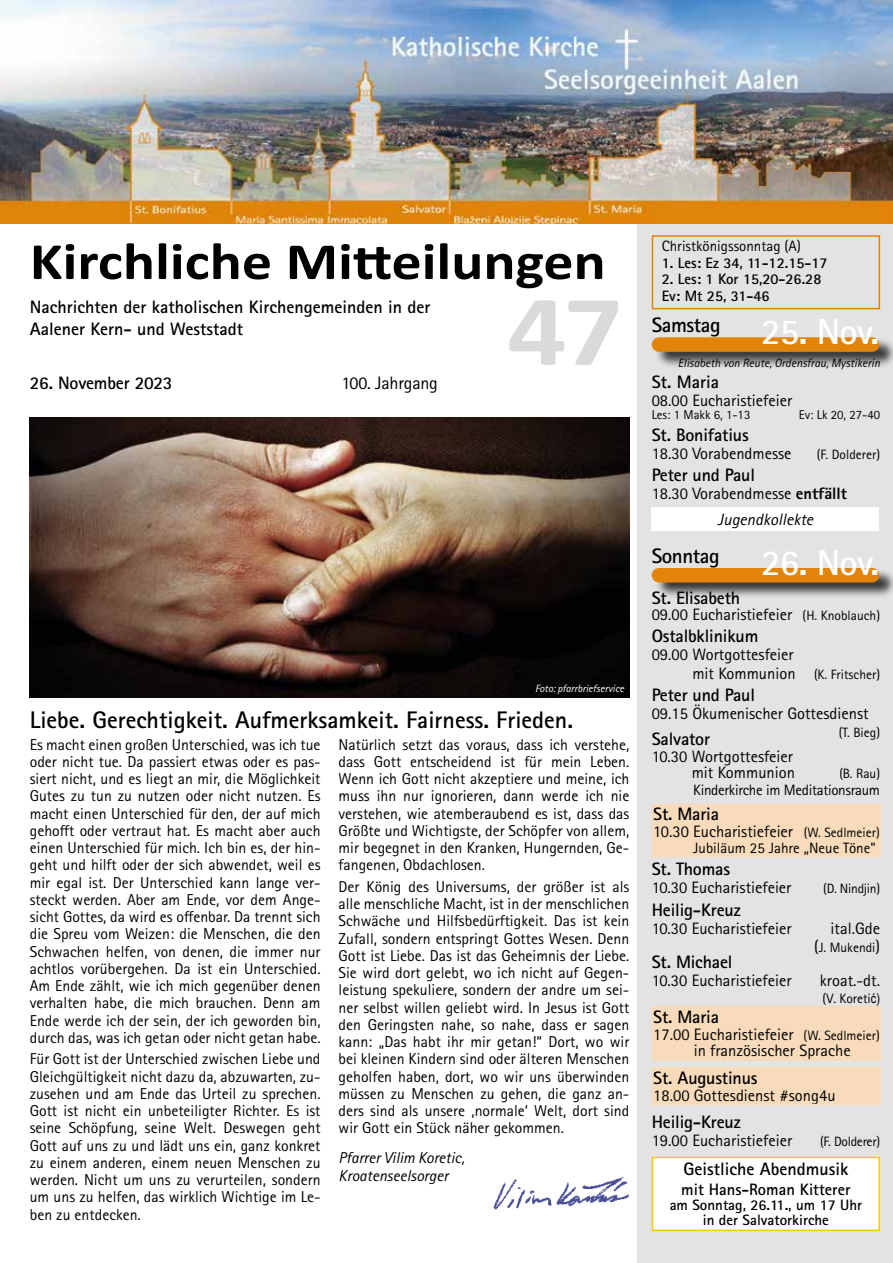
<style>
.page{position:relative;width:893px;height:1263px;background:#fff}
.page>*{position:absolute;margin:0;border:0;box-sizing:border-box;transform-origin:0 0}
.t1{font:700 101.4px "Calibri";color:#dadada;scale:1.15 1}
.t2{font:700 52.5px "Calibri";color:#000;scale:1.14 1}
.t3{font:700 24px "Rotis Sans Serif Std";color:#000}
.t4{font:700 21px "Rotis Sans Serif Std";letter-spacing:-.02em;color:#000}
.t5{font:700 18px/21.6px "Rotis Sans Serif Std";letter-spacing:-.01em;color:#000}
.t6{font:18px "Rotis Sans Serif Std";letter-spacing:-.01em;color:#000}
.t7{font:16.5px/16.5px "Rotis Sans Serif Std";color:#000}
.t8{font:700 16.5px "Rotis Sans Serif Std";color:#000}
.t9{font:15.75px/17.2px "Rotis Sans Serif Std";color:#000;text-align:justify}
.t10{font:italic 15.75px/17.2px "Rotis Sans Serif Std";color:#000}
.t11{font:700 15px/16.5px "Rotis Sans Serif Std";color:#000}
.t12{font:15px "Rotis Sans Serif Std";color:#000}
.t13{font:15px "Rotis Sans Serif Std";letter-spacing:-.02em;color:#000}
.t14{font:13.5px "Rotis Sans Serif Std";color:#000}
.t15{font:13.5px "Rotis Sans Serif Std";letter-spacing:-.02em;color:#000}
.t16{font:12.75px "Rotis Sans Serif Std";color:#000}
.t17{font:italic 12px "Rotis Sans Serif Std";color:#000}
.t18{font:italic 10.5px "Rotis Sans Serif Std";color:#fff}
.s1{font-size:36.3px;color:#fff}
.s2{font-weight:800}
.s3{font-style:italic}
.s4{font-size:13.5px}
.s5{font-size:16.5px}
.s6{font-family:"Arial Narrow"}
</style>
<div class="page">
<div style="left:638px;top:0;width:255px;height:1263px;background:#e3e3e3"></div>
<div style="left:654px;top:338px;width:239px;height:30px;background:#000;opacity:.75"></div>
<div style="left:652px;top:337px;width:227px;height:15px;background:#e18409;border-radius:7px"></div>
<div style="left:652px;top:507px;width:227px;height:24px;background:#fff"></div>
<div style="left:654px;top:568px;width:239px;height:31px;background:#000;opacity:.75"></div>
<div style="left:652px;top:568px;width:227px;height:14px;background:#e18409;border-radius:7px"></div>
<div style="left:652px;top:804px;width:229px;height:52px;background:#f8dbbb"></div>
<div style="left:652px;top:804px;width:229px;height:53px;border:2px solid #f8dbbb"></div>
<div style="left:652px;top:1007px;width:229px;height:53px;background:#f8dbbb"></div>
<div style="left:652px;top:1006px;width:229px;height:55px;border:2px solid #f8dbbb"></div>
<div style="left:652px;top:1067px;width:229px;height:37px;background:#f8dbbb"></div>
<div style="left:652px;top:1067px;width:229px;height:38px;border:2px solid #f8dbbb"></div>
<div style="left:652px;top:235px;width:228px;height:74px;border:2px solid #e18409"></div>
<div style="left:652px;top:1157px;width:227px;height:73px;background:#fff"></div>
<div style="left:652px;top:1157px;width:228px;height:74px;border:2px solid #fec700"></div>
<img style="left:494px;top:1177px;width:135px;height:32px">
<img style="left:30px;top:417px;width:599px;height:281px">
<img style="left:0;top:0;width:893px;height:224px">
<p class="t12" style="left:662px;top:237px;width:141px">Christkönigssonntag (A)</p>
<p class="t11" style="left:662px;top:254px;width:167px">1. Les: Ez 34, 11-12.15-17</p>
<p class="t11" style="left:662px;top:271px;width:161px">2. Les: 1 Kor 15,20-26.28<br>Ev: Mt 25, 31-46</p>
<h2 class="t2" style="left:30px;top:224px;width:507px">Kirchliche Mitteilungen</h2>
<p class="t5" style="left:30px;top:296px;width:402px">Nachrichten der katholischen Kirchengemeinden in der<br>Aalener Kern- und Weststadt</p>
<h1 class="t1" style="left:507px;top:259px;width:102px">47</h1>
<h3 class="t4" style="left:652px;top:312px;width:229px">Samstag <span class="s1">25. Nov.</span></h3>
<p class="t17" style="left:678px;top:356px;width:204px">Elisabeth von Reute, Ordensfrau, Mystikerin</p>
<p class="t5" style="left:652px;top:371px;width:69px">St. Maria</p>
<p class="t7" style="left:652px;top:392px;width:142px">08.00 Eucharistiefeier</p>
<p class="t16" style="left:652px;top:407px;width:100px">Les: 1 Makk 6, 1-13</p>
<p class="t16" style="left:799px;top:407px;width:83px">Ev: Lk 20, 27-40</p>
<p class="t5" style="left:652px;top:424px;width:99px">St. Bonifatius</p>
<p class="t7" style="left:652px;top:446px;width:141px">18.30 Vorabendmesse</p>
<p class="t14" style="left:817px;top:447px;width:65px">(F. Dolderer)</p>
<p class="t5" style="left:652px;top:464px;width:105px">Peter und Paul</p>
<p class="t7" style="left:718px;top:481px;width:131px;line-height:25.3px;text-indent:-66px">18.30 Vorabendmesse <span class="s2">entfällt<br></span><span class="s3">Jugendkollekte</span></p>
<h3 class="t4" style="left:652px;top:542px;width:229px">Sonntag <span class="s1">26. Nov.</span></h3>
<p class="t5" style="left:652px;top:587px;width:90px">St. Elisabeth</p>
<p class="t7" style="left:652px;top:606px;width:230px">09.00 Eucharistiefeier <span class="s4">(H. Knoblauch)</span></p>
<p class="t5" style="left:652px;top:625px;width:108px">Ostalbklinikum</p>
<p class="t7" style="left:652px;top:647px;width:144px">09.00 Wortgottesfeier</p>
<p class="t14" style="left:692px;top:666px;width:189px"><span class="s5">mit Kommunion</span> (K. Fritscher)</p>
<p class="t5" style="left:652px;top:683px;width:105px">Peter und Paul</p>
<p class="t7" style="left:652px;top:705px;width:218px">09.15 Ökumenischer Gottesdienst</p>
<p class="t14" style="left:839px;top:724px;width:43px">(T. Bieg)</p>
<p class="t5" style="left:30px;top:372px;width:144px">26. November 2023</p>
<p class="t6" style="left:341px;top:372px;width:98px">100. Jahrgang</p>
<p class="t18" style="left:535px;top:682px;width:91px">Foto: pfarrbriefservice</p>
<h3 class="t3" style="left:30px;top:705px;width:545px">Liebe. Gerechtigkeit. Aufmerksamkeit. Fairness. Frieden.</h3>
<p class="t9" style="left:30px;top:736px;width:292px">Es macht einen großen Unterschied, was ich tue oder nicht tue. Da passiert etwas oder es pas&shy;siert nicht, und es liegt an mir, die Möglichkeit Gutes zu tun zu nutzen oder nicht nutzen. Es macht einen Unterschied für den, der auf mich gehofft oder vertraut hat. Es macht aber auch einen Unterschied für mich. Ich bin es, der hin&shy;geht und hilft oder der sich abwendet, weil es mir egal ist. Der Unterschied kann lange ver&shy;steckt werden. Aber am Ende, vor dem Ange&shy;sicht Gottes, da wird es offenbar. Da trennt sich die Spreu vom Weizen: die Menschen, die den Schwachen helfen, von denen, die immer nur achtlos vorübergehen. Da ist ein Unterschied.<br>Am Ende zählt, wie ich mich gegenüber denen verhalten habe, die mich brauchen. Denn am Ende werde ich der sein, der ich geworden bin, durch das, was ich getan oder nicht getan habe.</p>
<p class="t9" style="left:30px;top:1050px;width:292px">Für Gott ist der Unterschied zwischen Liebe und Gleichgültigkeit nicht dazu da, abzuwarten, zu&shy;zusehen und am Ende das Urteil zu sprechen.<br>Gott ist nicht ein unbeteiligter Richter. Es ist seine Schöpfung, seine Welt. Deswegen geht Gott auf uns zu und lädt uns ein, ganz konkret zu einem anderen, einem neuen Menschen zu werden. Nicht um uns zu verurteilen, sondern um uns zu helfen, das wirklich Wichtige im Le&shy;ben zu entdecken.</p>
<p class="t5" style="left:652px;top:728px;width:60px">Salvator</p>
<p class="t7" style="left:652px;top:748px;width:145px;text-align:right">10.30 Wortgottesfeier mit Kommunion</p>
<p class="t9" style="left:339px;top:736px;width:292px">Natürlich setzt das voraus, dass ich verstehe, dass Gott entscheidend ist für mein Leben.<br>Wenn ich Gott nicht akzeptiere und meine, ich muss ihn nur ignorieren, dann werde ich nie verstehen, wie atemberaubend es ist, dass das Größte und Wichtigste, der Schöpfer von allem, mir begegnet in den Kranken, Hungernden, Ge&shy;fangenen, Obdachlosen.</p>
<p class="t9" style="left:339px;top:878px;width:292px">Der König des Universums, der größer ist als alle menschliche Macht, ist in der menschlichen Schwäche und Hilfsbedürftigkeit. Das ist kein Zufall, sondern entspringt Gottes Wesen. Denn Gott ist Liebe. Das ist das Geheimnis der Liebe.<br>Sie wird dort gelebt, wo ich nicht auf Gegen&shy;leistung spekuliere, sondern der andre um sei&shy;ner selbst willen geliebt wird. In Jesus ist Gott den Geringsten nahe, so nahe, dass er sagen kann: „Das habt ihr mir getan!“ Dort, wo wir bei kleinen Kindern sind oder älteren Menschen geholfen haben, dort, wo wir uns überwinden müssen zu Menschen zu gehen, die ganz an&shy;ders sind als unsere ‚normale‘ Welt, dort sind wir Gott ein Stück näher gekommen.</p>
<p class="t10" style="left:339px;top:1149px;width:128px">Pfarrer Vilim Koretic,<br>Kroatenseelsorger</p>
<p class="t5" style="left:683px;top:1158px;width:166px">Geistliche Abendmusik</p>
<p class="t8" style="left:681px;top:1179px;width:171px">mit Hans-Roman Kitterer</p>
<p class="t11" style="left:670px;top:1197px;width:194px;line-height:15px;text-align:center">am Sonntag, 26.11., um 17 Uhr in der Salvatorkirche</p>
<p class="t14" style="left:839px;top:766px;width:42px">(B. Rau)</p>
<p class="t13" style="left:693px;top:781px;width:188px">Kinderkirche im Meditationsraum</p>
<p class="t5" style="left:653px;top:803px;width:67px">St. Maria</p>
<p class="t7" style="left:653px;top:823px;width:228px">10.30 Eucharistiefeier <span class="s4">(W. Sedlmeier)</span></p>
<p class="t12" style="left:693px;top:839px;width:184px">Jubiläum 25 Jahre „Neue Töne"</p>
<p class="t5" style="left:652px;top:858px;width:80px">St. Thomas</p>
<p class="t7" style="left:652px;top:879px;width:141px">10.30 Eucharistiefeier</p>
<p class="t15" style="left:823px;top:881px;width:58px">(D. Nindjin)</p>
<p class="t5" style="left:652px;top:898px;width:91px">Heilig-Kreuz</p>
<p class="t7" style="left:652px;top:920px;width:141px">10.30 Eucharistiefeier</p>
<p class="t7" style="left:831px;top:920px;width:51px">ital.Gde</p>
<p class="t14" style="left:814px;top:939px;width:67px"><span class="s5">(</span>J. Mukendi<span class="s5">)</span></p>
<p class="t5" style="left:652px;top:951px;width:82px">St. Michael</p>
<p class="t7" style="left:652px;top:972px;width:141px">10.30 Eucharistiefeier</p>
<p class="t7" style="left:820px;top:972px;width:62px">kroat.-dt.</p>
<p class="t14" style="left:823px;top:990px;width:59px">(V. Koreti<span class="s6">ć)</span></p>
<p class="t5" style="left:653px;top:1006px;width:67px">St. Maria</p>
<p class="t7" style="left:694px;top:1026px;width:188px;text-indent:-41px">17.00 Eucharistiefeier <span class="s4">(W. Sedlmeier) </span>in französischer Sprache</p>
<p class="t5" style="left:653px;top:1067px;width:106px">St. Augustinus</p>
<p class="t7" style="left:653px;top:1087px;width:184px">18.00 Gottesdienst #song4u</p>
<p class="t5" style="left:652px;top:1110px;width:91px">Heilig-Kreuz</p>
<p class="t7" style="left:652px;top:1132px;width:142px">19.00 Eucharistiefeier</p>
<p class="t15" style="left:820px;top:1133px;width:61px">(F. Dolderer)</p>
</div>
